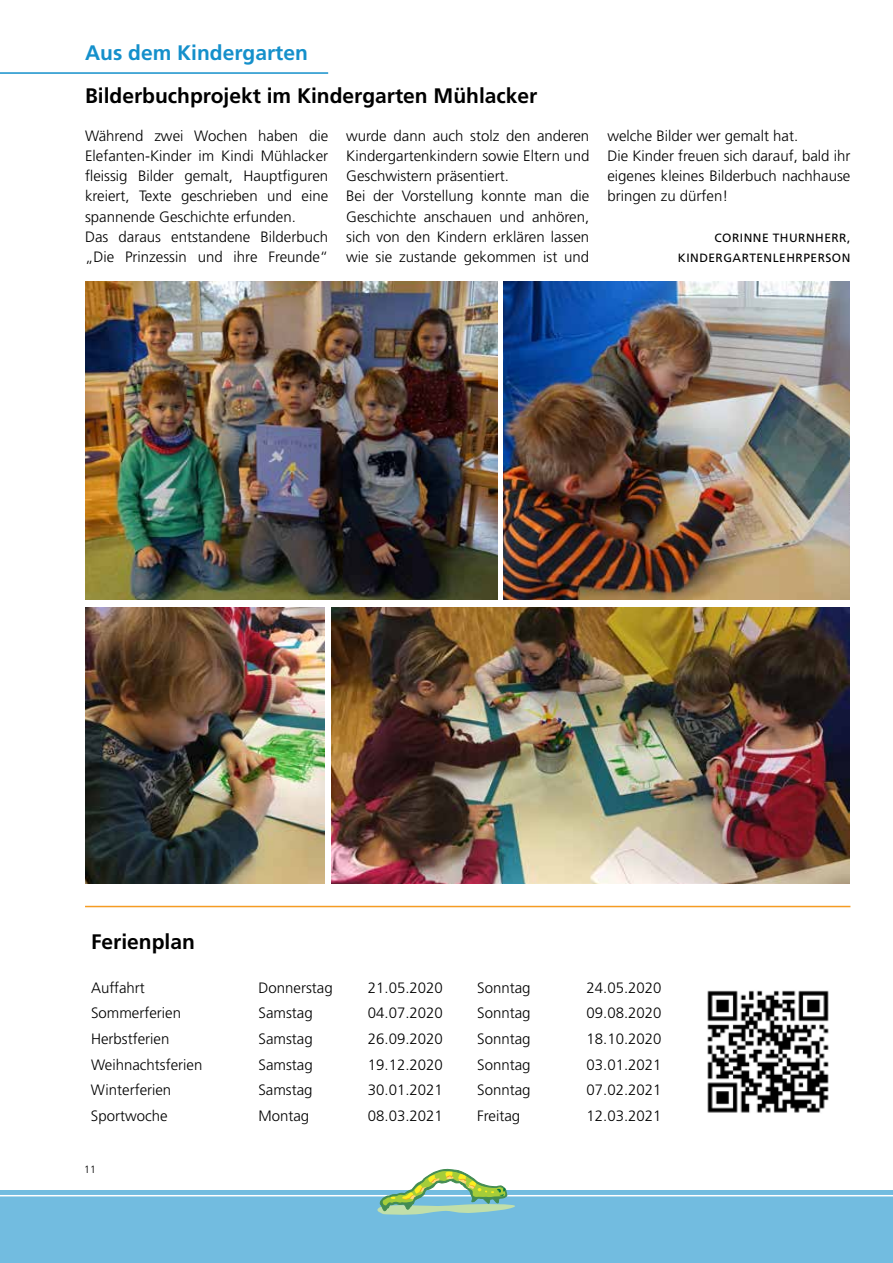
<style>
.page{position:relative;width:893px;height:1263px;background:#fff}
.page>*{position:absolute;margin:0;border:0;box-sizing:border-box;transform-origin:0 0}
.t1{font:700 21px "Frutiger LT Std";color:#000}
.t2{font:700 21px "Frutiger LT Std";color:#1590cb}
.t3{font:300 15px/20.2px "Frutiger LT Std";color:#000}
.t4{font:12px/20.2px "Frutiger LT Std";letter-spacing:.04em;color:#000;text-align:right}
.t5{font:300 10.5px "Frutiger LT Std";color:#000}
</style>
<div class="page">
<div style="left:0;top:1191px;width:893px;height:72px;background:#72bce0"></div>
<hr style="left:0;top:72px;width:328px;height:2px;background:#1590cb">
<img style="left:85px;top:282px;width:412px;height:318px">
<hr style="left:0;top:1195px;width:893px;height:1px;background:#fff">
<svg style="left:377px;top:1169px;width:142px;height:46px"></svg>
<img style="left:707px;top:990px;width:122px;height:123px">
<hr style="left:85px;top:906px;width:765px;height:1px;background:#f59c23">
<img style="left:504px;top:282px;width:345px;height:318px">
<img style="left:85px;top:607px;width:239px;height:276px">
<img style="left:332px;top:607px;width:517px;height:276px">
<h1 class="t2" style="left:85px;top:40px;width:224px">Aus dem Kindergarten</h1>
<h1 class="t1" style="left:85px;top:84px;width:454px">Bilderbuchprojekt im Kindergarten Mühlacker</h1>
<p class="t3" style="left:85px;top:125px;width:245px">Während zwei Wochen haben die Elefanten-Kinder im Kindi Mühlacker fleissig Bilder gemalt, Hauptfiguren kreiert, Texte geschrieben und eine spannende Geschichte erfunden.<br>Das daraus entstandene Bilderbuch „Die Prinzessin und ihre Freunde“</p>
<p class="t3" style="left:346px;top:125px;width:245px">wurde dann auch stolz den anderen Kindergartenkindern sowie Eltern und Geschwistern präsentiert.<br>Bei der Vorstellung konnte man die Geschichte anschauen und anhören, sich von den Kindern erklären lassen wie sie zustande gekommen ist und</p>
<p class="t3" style="left:607px;top:125px;width:245px">welche Bilder wer gemalt hat.<br>Die Kinder freuen sich darauf, bald ihr eigenes kleines Bilderbuch nachhause bringen zu dürfen!</p>
<p class="t4" style="left:678px;top:228px;width:174px">CORINNE THURNHERR,<br>KINDERGARTENLEHRPERSON</p>
<h1 class="t1" style="left:91px;top:929px;width:105px">Ferienplan</h1>
<p class="t3" style="left:91px;top:978px;width:55px">Auffahrt</p>
<p class="t3" style="left:259px;top:978px;width:76px">Donnerstag</p>
<p class="t3" style="left:368px;top:978px;width:77px">21.05.2020</p>
<p class="t3" style="left:477px;top:978px;width:55px">Sonntag</p>
<p class="t3" style="left:587px;top:978px;width:77px">24.05.2020</p>
<p class="t3" style="left:91px;top:1003px;width:91px">Sommerferien</p>
<p class="t3" style="left:259px;top:1003px;width:56px">Samstag</p>
<p class="t3" style="left:368px;top:1003px;width:77px">04.07.2020</p>
<p class="t3" style="left:477px;top:1003px;width:55px">Sonntag</p>
<p class="t3" style="left:587px;top:1003px;width:77px">09.08.2020</p>
<p class="t3" style="left:91px;top:1029px;width:80px">Herbstferien</p>
<p class="t3" style="left:258px;top:1029px;width:56px">Samstag</p>
<p class="t3" style="left:368px;top:1029px;width:77px">26.09.2020</p>
<p class="t3" style="left:477px;top:1029px;width:55px">Sonntag</p>
<p class="t3" style="left:587px;top:1029px;width:77px">18.10.2020</p>
<p class="t3" style="left:91px;top:1054px;width:113px">Weihnachtsferien</p>
<p class="t3" style="left:258px;top:1054px;width:56px">Samstag</p>
<p class="t3" style="left:368px;top:1054px;width:77px">19.12.2020</p>
<p class="t3" style="left:477px;top:1054px;width:55px">Sonntag</p>
<p class="t3" style="left:586px;top:1054px;width:77px">03.01.2021</p>
<p class="t3" style="left:91px;top:1080px;width:82px">Winterferien</p>
<p class="t3" style="left:258px;top:1080px;width:56px">Samstag</p>
<p class="t3" style="left:368px;top:1080px;width:77px">30.01.2021</p>
<p class="t3" style="left:477px;top:1080px;width:55px">Sonntag</p>
<p class="t3" style="left:586px;top:1080px;width:77px">07.02.2021</p>
<p class="t3" style="left:91px;top:1105px;width:78px">Sportwoche</p>
<p class="t3" style="left:258px;top:1105px;width:52px">Montag</p>
<p class="t3" style="left:368px;top:1105px;width:77px">08.03.2021</p>
<p class="t3" style="left:477px;top:1105px;width:45px">Freitag</p>
<p class="t3" style="left:586px;top:1105px;width:77px">12.03.2021</p>
<p class="t5" style="left:84px;top:1164px;width:13px">11</p>
</div>
